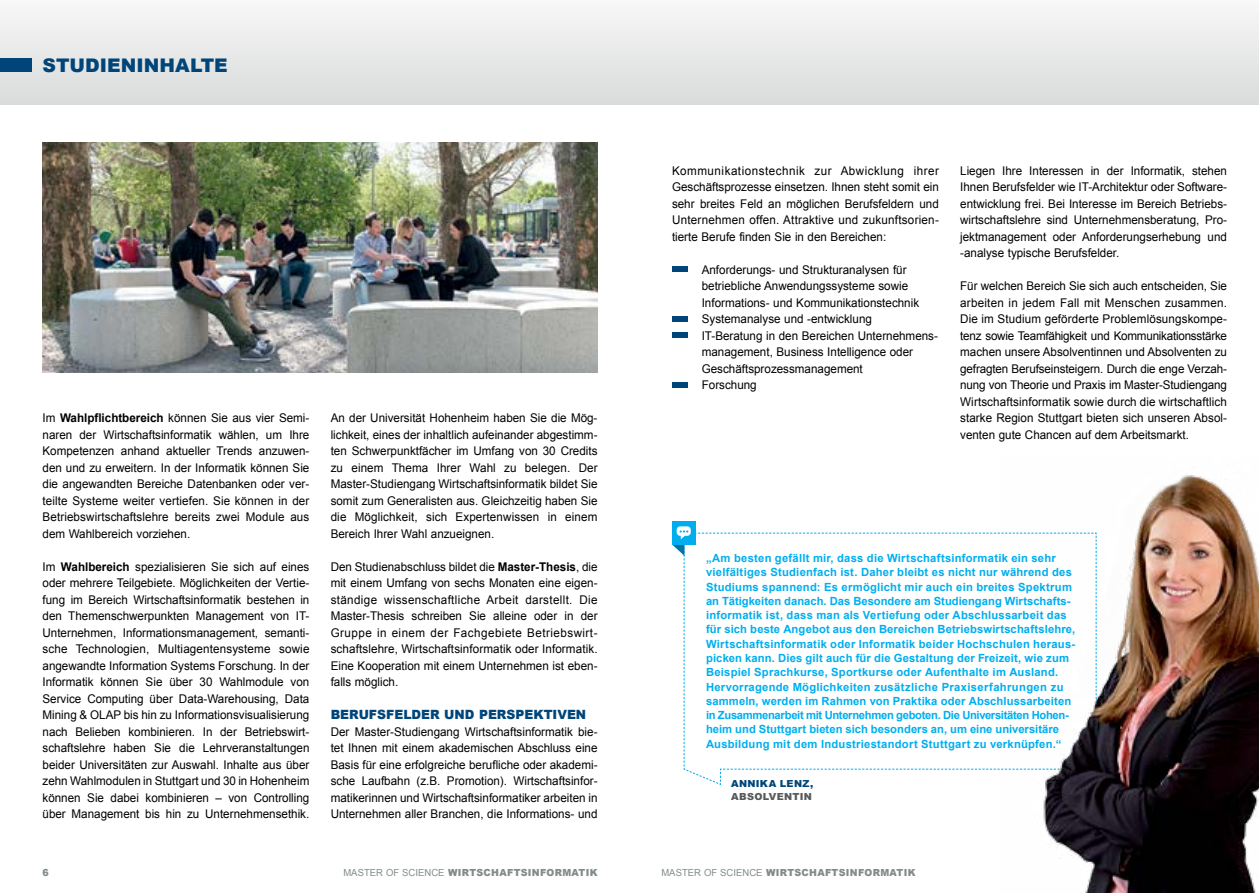
<style>
.page{position:relative;width:1259px;height:893px;background:#fff}
.page>*{position:absolute;margin:0;border:0;box-sizing:border-box;transform-origin:0 0}
.t1{font:900 18.75px "Arial";color:#004579}
.t2{font:900 12.75px "Arial";color:#004579}
.t3{font:12px/16.5px "Arial";color:#000;text-align:justify}
.t4{font:700 11.25px/14.2px "Arial";letter-spacing:.015em;color:#00aeef}
.t5{font:900 9.75px "Arial";letter-spacing:.03em;color:#828d89}
.t6{font:900 9.75px "Arial MT Std";letter-spacing:.03em;color:#004579}
.t7{font:900 9.75px "Arial MT Std";letter-spacing:.025em;color:#58595b}
.s1{font-weight:700}
.s2{font-weight:400}
</style>
<div class="page">
<div style="left:0;top:0;width:1259px;height:104px;background:linear-gradient(to bottom,#f8f7f7,#d9dcdb)"></div>
<div style="left:0;top:58px;width:32px;height:14px;background:#004579"></div>
<div style="left:672px;top:266px;width:15px;height:5px;background:#004579"></div>
<div style="left:672px;top:316px;width:15px;height:5px;background:#004579"></div>
<div style="left:672px;top:332px;width:15px;height:5px;background:#004579"></div>
<div style="left:672px;top:382px;width:15px;height:5px;background:#004579"></div>
<img style="left:43px;top:142px;width:554px;height:231px">
<svg style="left:672px;top:521px;width:327px;height:264px"></svg>
<img style="left:999px;top:475px;width:260px;height:418px">
<h1 class="t1" style="left:43px;top:52px;width:187px">STUDIENINHALTE</h1>
<p class="t3" style="left:43px;top:410px;width:268px">Im <span class="s1">Wahlpflichtbereich</span> können Sie aus vier Semi&shy;naren der Wirtschaftsinformatik wählen, um Ihre Kompetenzen anhand aktueller Trends anzuwen&shy;den und zu erweitern. In der Informatik können Sie die angewandten Bereiche Datenbanken oder ver&shy;teilte Systeme weiter vertiefen. Sie können in der Betriebswirtschaftslehre bereits zwei Module aus dem Wahlbereich vorziehen.</p>
<p class="t3" style="left:43px;top:558px;width:268px">Im <span class="s1">Wahlbereich</span> spezialisieren Sie sich auf eines oder mehrere Teilgebiete. Möglichkeiten der Vertie&shy;fung im Bereich Wirtschaftsinformatik bestehen in den Themenschwerpunkten Management von IT-Unternehmen, Informationsmanagement, semanti&shy;sche Technologien, Multiagentensysteme sowie angewandte Information Systems Forschung. In der Informatik können Sie über 30 Wahlmodule von Service Computing über Data-Warehousing, Data Mining &amp; OLAP bis hin zu Informationsvisualisierung nach Belieben kombinieren. In der Betriebswirt&shy;schaftslehre haben Sie die Lehrveranstaltungen beider Universitäten zur Auswahl. Inhalte aus über zehn Wahlmodulen in Stuttgart und 30 in Hohenheim können Sie dabei kombinieren – von Controlling über Management bis hin zu Unternehmensethik.</p>
<p class="t3" style="left:331px;top:410px;width:268px">An der Universität Hohenheim haben Sie die Mög&shy;lichkeit, eines der inhaltlich aufeinander abgestimm&shy;ten Schwerpunktfächer im Umfang von 30 Credits zu einem Thema Ihrer Wahl zu belegen. Der Master-Studiengang Wirtschaftsinformatik bildet Sie somit zum Generalisten aus. Gleichzeitig haben Sie die Möglichkeit, sich Expertenwissen in einem Bereich Ihrer Wahl anzueignen.</p>
<p class="t3" style="left:331px;top:558px;width:268px">Den Studienabschluss bildet die <span class="s1">Master-Thesis</span>, die mit einem Umfang von sechs Monaten eine eigen&shy;ständige wissenschaftliche Arbeit darstellt. Die Master-Thesis schreiben Sie alleine oder in der Gruppe in einem der Fachgebiete Betriebswirt&shy;schaftslehre, Wirtschaftsinformatik oder Informatik.<br>Eine Kooperation mit einem Unternehmen ist eben&shy;falls möglich.</p>
<p class="t2" style="left:331px;top:705px;width:257px">BERUFSFELDER UND PERSPEKTIVEN</p>
<p class="t3" style="left:331px;top:723px;width:268px">Der Master-Studiengang Wirtschaftsinformatik bie&shy;tet Ihnen mit einem akademischen Abschluss eine Basis für eine erfolgreiche berufliche oder akademi&shy;sche Laufbahn (z.B. Promotion). Wirtschaftsinfor&shy;matikerinnen und Wirtschaftsinformatiker arbeiten in Unternehmen aller Branchen, die Informations- und</p>
<p class="t3" style="left:672px;top:162px;width:268px">Kommunikationstechnik zur Abwicklung ihrer Geschäftsprozesse einsetzen. Ihnen steht somit ein sehr breites Feld an möglichen Berufsfeldern und Unternehmen offen. Attraktive und zukunftsorien&shy;tierte Berufe finden Sie in den Bereichen:</p>
<p class="t3" style="left:702px;top:261px;width:238px;text-align:left">Anforderungs- und Strukturanalysen für betriebliche Anwendungssysteme sowie Informations- und Kommunikationstechnik Systemanalyse und -entwicklung<br>IT-Beratung in den Bereichen Unternehmens&shy;management, Business Intelligence oder Geschäftsprozessmanagement<br>Forschung</p>
<p class="t3" style="left:960px;top:162px;width:268px">Liegen Ihre Interessen in der Informatik, stehen Ihnen Berufsfelder wie IT-Architektur oder Software&shy;entwicklung frei. Bei Interesse im Bereich Betriebs&shy;wirtschaftslehre sind Unternehmensberatung, Pro&shy;jektmanagement oder Anforderungserhebung und -analyse typische Berufsfelder.</p>
<p class="t3" style="left:960px;top:278px;width:268px">Für welchen Bereich Sie sich auch entscheiden, Sie arbeiten in jedem Fall mit Menschen zusammen.<br>Die im Studium geförderte Problemlösungskompe&shy;tenz sowie Teamfähigkeit und Kommunikationsstärke machen unsere Absolventinnen und Absolventen zu gefragten Berufseinsteigern. Durch die enge Verzah&shy;nung von Theorie und Praxis im Master-Studiengang Wirtschaftsinformatik sowie durch die wirtschaftlich starke Region Stuttgart bieten sich unseren Absol&shy;venten gute Chancen auf dem Arbeitsmarkt.</p>
<p class="t4" style="left:706px;top:551px;width:371px">„Am besten gefällt mir, dass die Wirtschaftsinformatik ein sehr vielfältiges Studienfach ist. Daher bleibt es nicht nur während des Studiums spannend: Es ermöglicht mir auch ein breites Spektrum an Tätigkeiten danach. Das Besondere am Studiengang Wirtschafts&shy;informatik ist, dass man als Vertiefung oder Abschlussarbeit das für sich beste Angebot aus den Bereichen Betriebswirtschaftslehre, Wirtschaftsinformatik oder Informatik beider Hochschulen heraus&shy;picken kann. Dies gilt auch für die Gestaltung der Freizeit, wie zum Beispiel Sprachkurse, Sportkurse oder Aufenthalte im Ausland.<br>Hervorragende Möglichkeiten zusätzliche Praxiserfahrungen zu sammeln, werden im Rahmen von Praktika oder Abschlussarbeiten in Zusammenarbeit mit Unternehmen geboten. Die Universitäten Hohen&shy;heim und Stuttgart bieten sich besonders an, um eine universitäre Ausbildung mit dem Industriestandort Stuttgart zu verknüpfen.“</p>
<p class="t6" style="left:731px;top:778px;width:84px">ANNIKA LENZ,</p>
<p class="t7" style="left:731px;top:790px;width:82px">ABSOLVENTIN</p>
<p class="t5" style="left:43px;top:865px;width:8px">6</p>
<p class="t5" style="left:343px;top:865px;width:256px"><span class="s2">MASTER OF SCIENCE</span> WIRTSCHAFTSINFORMATIK</p>
<p class="t5" style="left:661px;top:865px;width:256px"><span class="s2">MASTER OF SCIENCE</span> WIRTSCHAFTSINFORMATIK</p>
</div>
